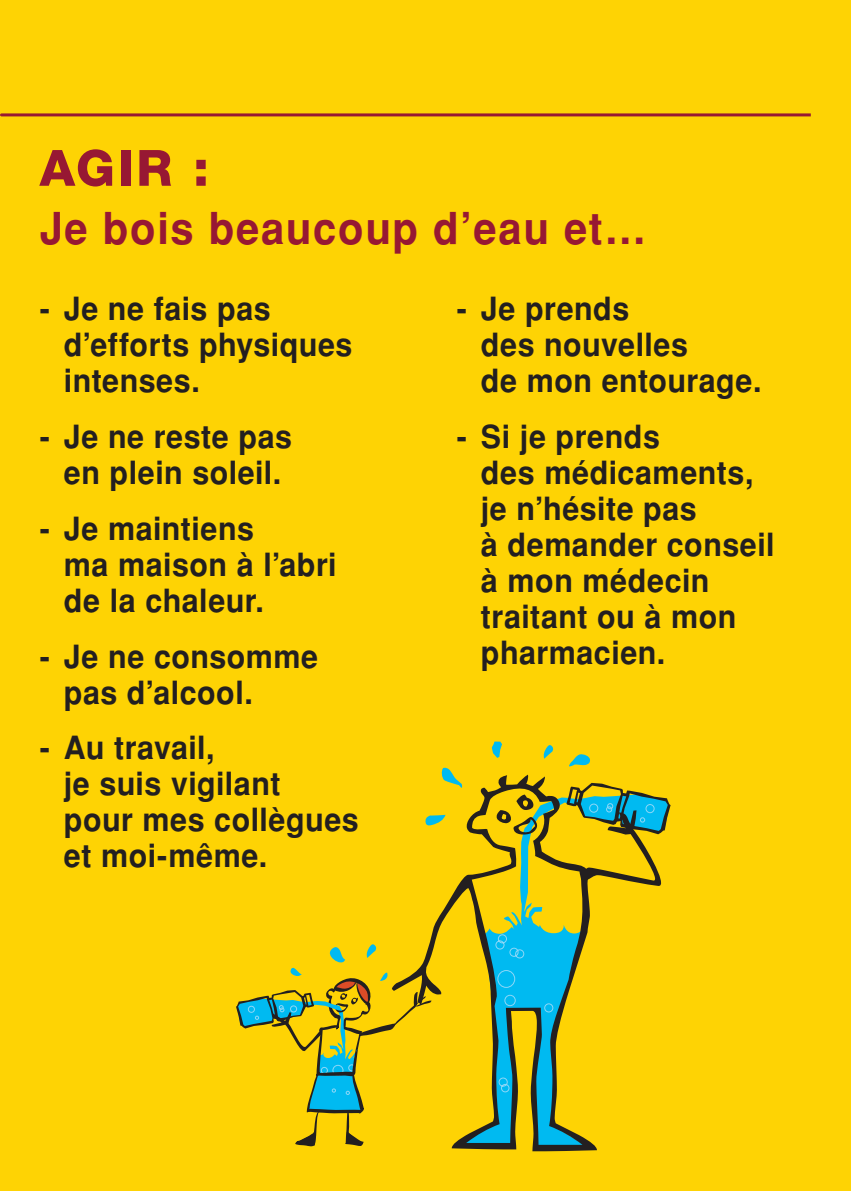
<style>
.page{position:relative;width:851px;height:1191px;background:#fff}
.page>*{position:absolute;margin:0;border:0;box-sizing:border-box;transform-origin:0 0}
.t1{font:800 50px "Helvetica Neue";color:#971833}
.t2{font:700 44px "Helvetica";letter-spacing:.04em;color:#971833;scale:.95 1}
.t3{font:700 32px/36px "Helvetica";letter-spacing:.02em;color:#231f20;scale:.95 1}
</style>
<div class="page">
<div style="left:0;top:0;width:850px;height:1191px;background:#fed304"></div>
<svg style="left:236px;top:741px;width:354px;height:406px"></svg>
<svg style="left:392px;top:774px;width:278px;height:377px"></svg>
<hr style="left:1px;top:113px;width:809px;height:3px;background:#971833">
<p class="t1" style="left:40px;top:138px;width:171px">AGIR :</p>
<p class="t2" style="left:40px;top:203px;width:640px">Je bois beaucoup d’eau et…</p>
<p class="t3" style="left:64px;top:290px;width:305px;text-indent:-24px">- Je ne fais pas d’efforts physiques intenses.</p>
<p class="t3" style="left:40px;top:418px;width:267px;text-align:center">- Je ne reste pas en plein soleil.</p>
<p class="t3" style="left:64px;top:510px;width:288px;text-indent:-24px">- Je maintiens<br>ma maison à l’abri de la chaleur.</p>
<p class="t3" style="left:64px;top:638px;width:269px;text-indent:-24px">- Je ne consomme pas d’alcool.</p>
<p class="t3" style="left:64px;top:730px;width:312px;text-indent:-24px">- Au travail,<br>je suis vigilant<br>pour mes collègues et moi-même.</p>
<p class="t3" style="left:481px;top:290px;width:297px;text-indent:-24px">- Je prends<br>des nouvelles<br>de mon entourage.</p>
<p class="t3" style="left:481px;top:418px;width:310px;text-indent:-24px">- Si je prends<br>des médicaments, je n’hésite pas<br>à demander conseil à mon médecin traitant ou à mon pharmacien.</p>
</div>
